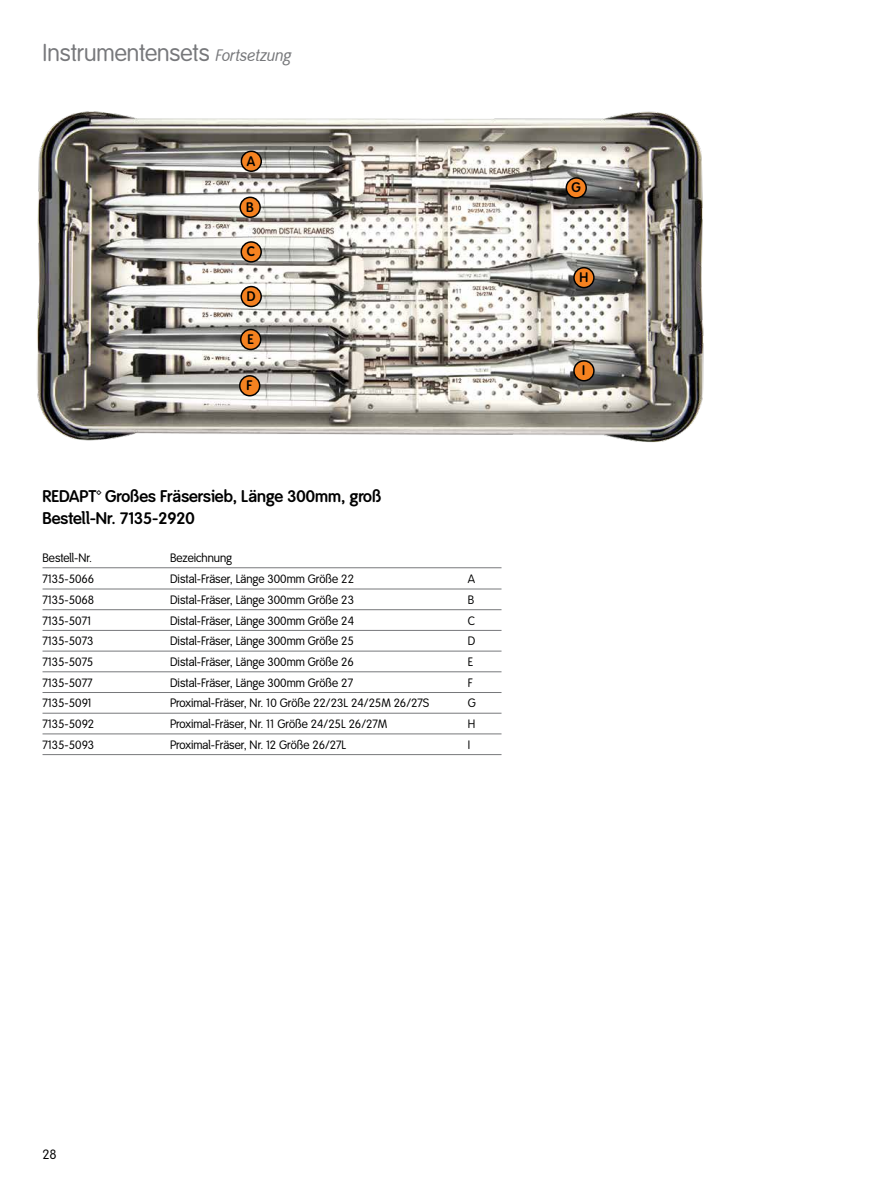
<style>
.page{position:relative;width:893px;height:1188px;background:#fff}
.page>*{position:absolute;margin:0;border:0;box-sizing:border-box;transform-origin:0 0}
.t1{font:24px "Smith&Nephew";color:#77787b}
.t2{font:700 16.5px/22.8px "Smith&Nephew";color:#000}
.t3{font:700 13.5px "Smith&Nephew";color:#000}
.t4{font:13.5px "Smith&Nephew";color:#000}
.t5{font:12px "Smith&Nephew";color:#000}
.s1{font-style:italic;font-size:16.5px}
</style>
<div class="page">
<hr style="left:43px;top:567px;width:458px;height:1px;background:#77787b">
<hr style="left:43px;top:589px;width:458px;height:1px;background:#77787b">
<hr style="left:43px;top:609px;width:458px;height:1px;background:#77787b">
<hr style="left:43px;top:630px;width:458px;height:1px;background:#77787b">
<hr style="left:43px;top:651px;width:458px;height:1px;background:#77787b">
<hr style="left:43px;top:671px;width:458px;height:1px;background:#77787b">
<hr style="left:43px;top:692px;width:458px;height:1px;background:#77787b">
<hr style="left:43px;top:713px;width:458px;height:1px;background:#77787b">
<hr style="left:43px;top:734px;width:458px;height:1px;background:#77787b">
<hr style="left:43px;top:754px;width:458px;height:1px;background:#77787b">
<img style="left:37px;top:111px;width:667px;height:332px">
<div style="left:241px;top:151px;width:20px;height:20px;background:#f58220;border-radius:50%"></div>
<div style="left:241px;top:151px;width:21px;height:21px;border:2px solid #000;border-radius:50%"></div>
<div style="left:240px;top:197px;width:20px;height:20px;background:#f58220;border-radius:50%"></div>
<div style="left:239px;top:197px;width:22px;height:21px;border:2px solid #000;border-radius:50%"></div>
<div style="left:241px;top:242px;width:20px;height:20px;background:#f58220;border-radius:50%"></div>
<div style="left:241px;top:241px;width:21px;height:22px;border:2px solid #000;border-radius:50%"></div>
<div style="left:241px;top:287px;width:20px;height:20px;background:#f58220;border-radius:50%"></div>
<div style="left:241px;top:286px;width:21px;height:21px;border:2px solid #000;border-radius:50%"></div>
<div style="left:241px;top:330px;width:20px;height:19px;background:#f58220;border-radius:50%"></div>
<div style="left:240px;top:329px;width:21px;height:21px;border:2px solid #000;border-radius:50%"></div>
<div style="left:240px;top:376px;width:20px;height:20px;background:#f58220;border-radius:50%"></div>
<div style="left:239px;top:375px;width:21px;height:21px;border:2px solid #000;border-radius:50%"></div>
<div style="left:566px;top:178px;width:20px;height:20px;background:#f58220;border-radius:50%"></div>
<div style="left:565px;top:177px;width:22px;height:22px;border:2px solid #000;border-radius:50%"></div>
<div style="left:574px;top:268px;width:20px;height:20px;background:#f58220;border-radius:50%"></div>
<div style="left:573px;top:267px;width:22px;height:21px;border:2px solid #000;border-radius:50%"></div>
<div style="left:574px;top:361px;width:20px;height:20px;background:#f58220;border-radius:50%"></div>
<div style="left:573px;top:360px;width:22px;height:22px;border:2px solid #000;border-radius:50%"></div>
<h1 class="t1" style="left:43px;top:39px;width:250px">Instrumentensets <span class="s1">Fortsetzung</span></h1>
<p class="t3" style="left:247px;top:153px;width:10px">A</p>
<p class="t3" style="left:246px;top:199px;width:9px">B</p>
<p class="t3" style="left:247px;top:243px;width:10px">C</p>
<p class="t3" style="left:247px;top:288px;width:10px">D</p>
<p class="t3" style="left:247px;top:331px;width:8px">E</p>
<p class="t3" style="left:247px;top:377px;width:7px">F</p>
<h2 class="t2" style="left:43px;top:485px;width:340px">REDAPT™ Großes Fräsersieb, Länge 300mm, groß<br>Bestell-Nr. 7135-2920</h2>
<p class="t5" style="left:43px;top:551px;width:51px">Bestell-Nr.</p>
<p class="t5" style="left:170px;top:551px;width:64px">Bezeichnung</p>
<p class="t5" style="left:43px;top:572px;width:53px">7135-5066</p>
<p class="t5" style="left:170px;top:572px;width:185px">Distal-Fräser, Länge 300mm Größe 22</p>
<p class="t5" style="left:468px;top:572px;width:9px">A</p>
<p class="t5" style="left:43px;top:593px;width:53px">7135-5068</p>
<p class="t5" style="left:170px;top:593px;width:185px">Distal-Fräser, Länge 300mm Größe 23</p>
<p class="t5" style="left:468px;top:593px;width:8px">B</p>
<p class="t5" style="left:43px;top:614px;width:50px">7135-5071</p>
<p class="t5" style="left:170px;top:614px;width:185px">Distal-Fräser, Länge 300mm Größe 24</p>
<p class="t5" style="left:468px;top:614px;width:9px">C</p>
<p class="t5" style="left:43px;top:634px;width:52px">7135-5073</p>
<p class="t5" style="left:170px;top:634px;width:185px">Distal-Fräser, Länge 300mm Größe 25</p>
<p class="t5" style="left:468px;top:634px;width:9px">D</p>
<p class="t5" style="left:43px;top:655px;width:52px">7135-5075</p>
<p class="t5" style="left:170px;top:655px;width:185px">Distal-Fräser, Länge 300mm Größe 26</p>
<p class="t5" style="left:468px;top:655px;width:7px">E</p>
<p class="t5" style="left:43px;top:676px;width:51px">7135-5077</p>
<p class="t5" style="left:170px;top:676px;width:184px">Distal-Fräser, Länge 300mm Größe 27</p>
<p class="t5" style="left:468px;top:676px;width:7px">F</p>
<p class="t5" style="left:43px;top:696px;width:51px">7135-5091</p>
<p class="t5" style="left:170px;top:696px;width:261px">Proximal-Fräser, Nr. 10 Größe 22/23L 24/25M 26/27S</p>
<p class="t5" style="left:468px;top:696px;width:10px">G</p>
<p class="t5" style="left:43px;top:717px;width:53px">7135-5092</p>
<p class="t5" style="left:170px;top:717px;width:219px">Proximal-Fräser, Nr. 11 Größe 24/25L 26/27M</p>
<p class="t5" style="left:468px;top:717px;width:9px">H</p>
<p class="t5" style="left:43px;top:738px;width:53px">7135-5093</p>
<p class="t5" style="left:170px;top:738px;width:178px">Proximal-Fräser, Nr. 12 Größe 26/27L</p>
<p class="t5" style="left:468px;top:738px;width:4px">I</p>
<p class="t3" style="left:571px;top:179px;width:11px">G</p>
<p class="t3" style="left:579px;top:269px;width:10px">H</p>
<p class="t3" style="left:582px;top:362px;width:5px">I</p>
<p class="t4" style="left:43px;top:1146px;width:16px">28</p>
</div>
